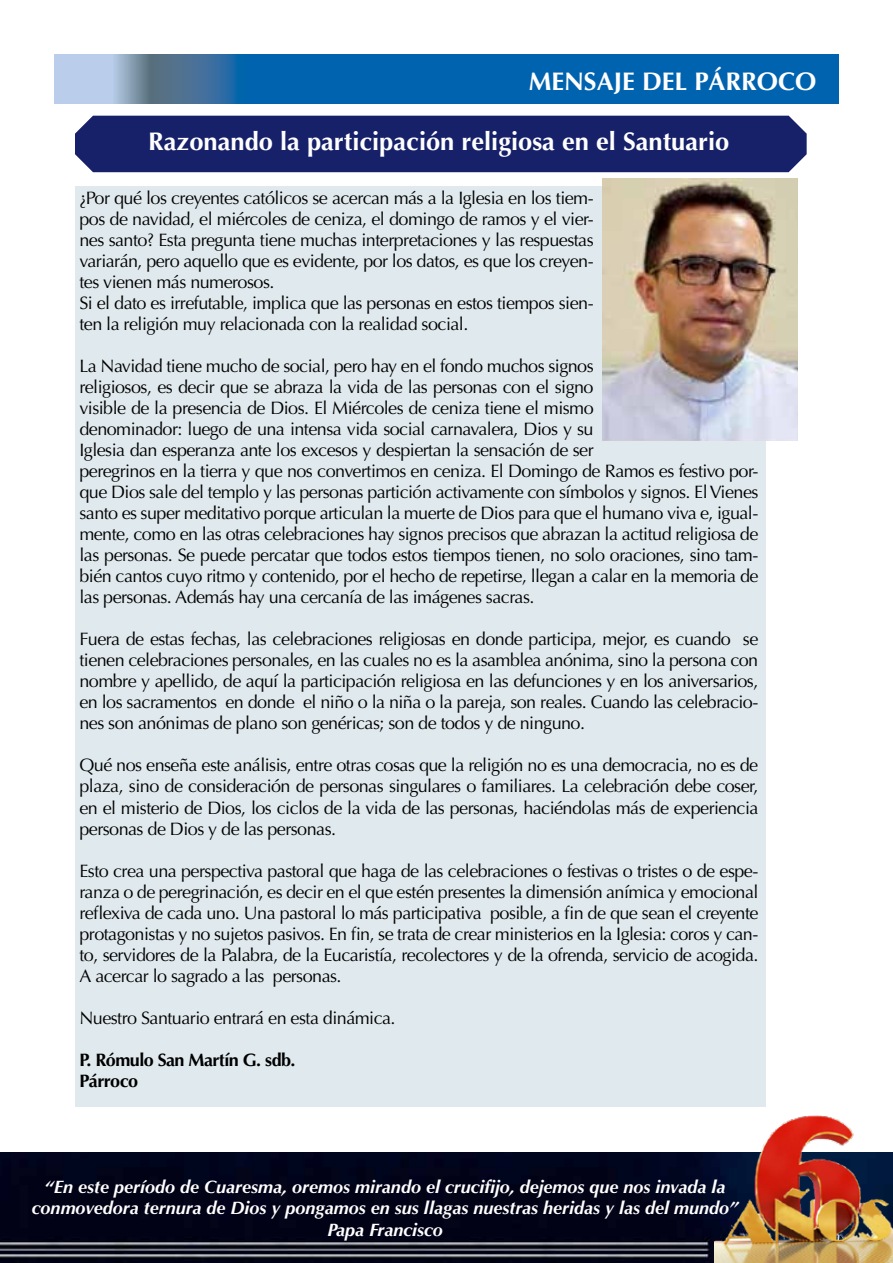
<style>
.page{position:relative;width:893px;height:1263px;background:#fff}
.page>*{position:absolute;margin:0;border:0;box-sizing:border-box;transform-origin:0 0}
.t1{font:700 25.5px "Optima";color:#fff}
.t2{font:18px/21px "Optima";letter-spacing:-.03em;color:#000;text-align:justify}
.t3{font:italic 700 18px/21.6px "Optima";color:#fff;text-align:center}
.t4{font:700 18px/21px "Optima";letter-spacing:-.03em;color:#000}
</style>
<div class="page">
<img style="left:0;top:1152px;width:714px;height:111px">
<img style="left:714px;top:1065px;width:179px;height:198px">
<div style="left:75px;top:186px;width:690px;height:921px;background:#e0e9ed"></div>
<div style="left:75px;top:116px;width:732px;height:56px;background:#16216a"></div>
<img style="left:602px;top:179px;width:195px;height:261px">
<svg style="left:54px;top:55px;width:785px;height:49px;background:#1b6fb1"></svg>
<h1 class="t1" style="left:529px;top:67px;width:289px">MENSAJE DEL PÁRROCO</h1>
<h1 class="t1" style="left:148px;top:126px;width:583px">Razonando la participación religiosa en el Santuario</h1>
<p class="t2" style="left:79px;top:188px;width:516px;text-align:left">¿Por qué los creyentes católicos se acercan más a la Iglesia en los tiem&shy;pos de navidad, el miércoles de ceniza, el domingo de ramos y el vier&shy;nes santo? Esta pregunta tiene muchas interpretaciones y las respuestas variarán, pero aquello que es evidente, por los datos, es que los creyen&shy;tes vienen más numerosos.<br>Si el dato es irrefutable, implica que las personas en estos tiempos sien&shy;ten la religión muy relacionada con la realidad social.</p>
<p class="t2" style="left:79px;top:356px;width:681px;text-align:left">La Navidad tiene mucho de social, pero hay en el fondo muchos signos<br>religiosos, es decir que se abraza la vida de las personas con el signo<br>visible de la presencia de Dios. El Miércoles de ceniza tiene el mismo<br>denominador: luego de una intensa vida social carnavalera, Dios y su<br>Iglesia dan esperanza ante los excesos y despiertan la sensación de ser<br>peregrinos en la tierra y que nos convertimos en ceniza. El Domingo de Ramos es festivo por&shy;que Dios sale del templo y las personas partición activamente con símbolos y signos. El Vienes santo es super meditativo porque articulan la muerte de Dios para que el humano viva e, igual&shy;mente, como en las otras celebraciones hay signos precisos que abrazan la actitud religiosa de las personas. Se puede percatar que todos estos tiempos tienen, no solo oraciones, sino tam&shy;bién cantos cuyo ritmo y contenido, por el hecho de repetirse, llegan a calar en la memoria de las personas. Además hay una cercanía de las imágenes sacras.</p>
<p class="t2" style="left:79px;top:629px;width:680px">Fuera de estas fechas, las celebraciones religiosas en donde participa, mejor, es cuando se tienen celebraciones personales, en las cuales no es la asamblea anónima, sino la persona con nombre y apellido, de aquí la participación religiosa en las defunciones y en los aniversarios, en los sacramentos en donde el niño o la niña o la pareja, son reales. Cuando las celebracio&shy;nes son anónimas de plano son genéricas; son de todos y de ninguno.</p>
<p class="t2" style="left:79px;top:755px;width:680px">Qué nos enseña este análisis, entre otras cosas que la religión no es una democracia, no es de plaza, sino de consideración de personas singulares o familiares. La celebración debe coser, en el misterio de Dios, los ciclos de la vida de las personas, haciéndolas más de experiencia personas de Dios y de las personas.</p>
<p class="t2" style="left:79px;top:860px;width:681px">Esto crea una perspectiva pastoral que haga de las celebraciones o festivas o tristes o de espe&shy;ranza o de peregrinación, es decir en el que estén presentes la dimensión anímica y emocional reflexiva de cada uno. Una pastoral lo más participativa posible, a fin de que sean el creyente protagonistas y no sujetos pasivos. En fin, se trata de crear ministerios en la Iglesia: coros y can&shy;to, servidores de la Palabra, de la Eucaristía, recolectores y de la ofrenda, servicio de acogida.<br>A acercar lo sagrado a las personas.</p>
<p class="t2" style="left:79px;top:1007px;width:318px">Nuestro Santuario entrará en esta dinámica.</p>
<p class="t4" style="left:79px;top:1049px;width:218px">P. Rómulo San Martín G. sdb.<br>Párroco</p>
<p class="t3" style="left:32px;top:1176px;width:708px">“En este período de Cuaresma, oremos mirando el crucifijo, dejemos que nos invada la conmovedora ternura de Dios y pongamos en sus llagas nuestras heridas y las del mundo”<br>Papa Francisco</p>
</div>
